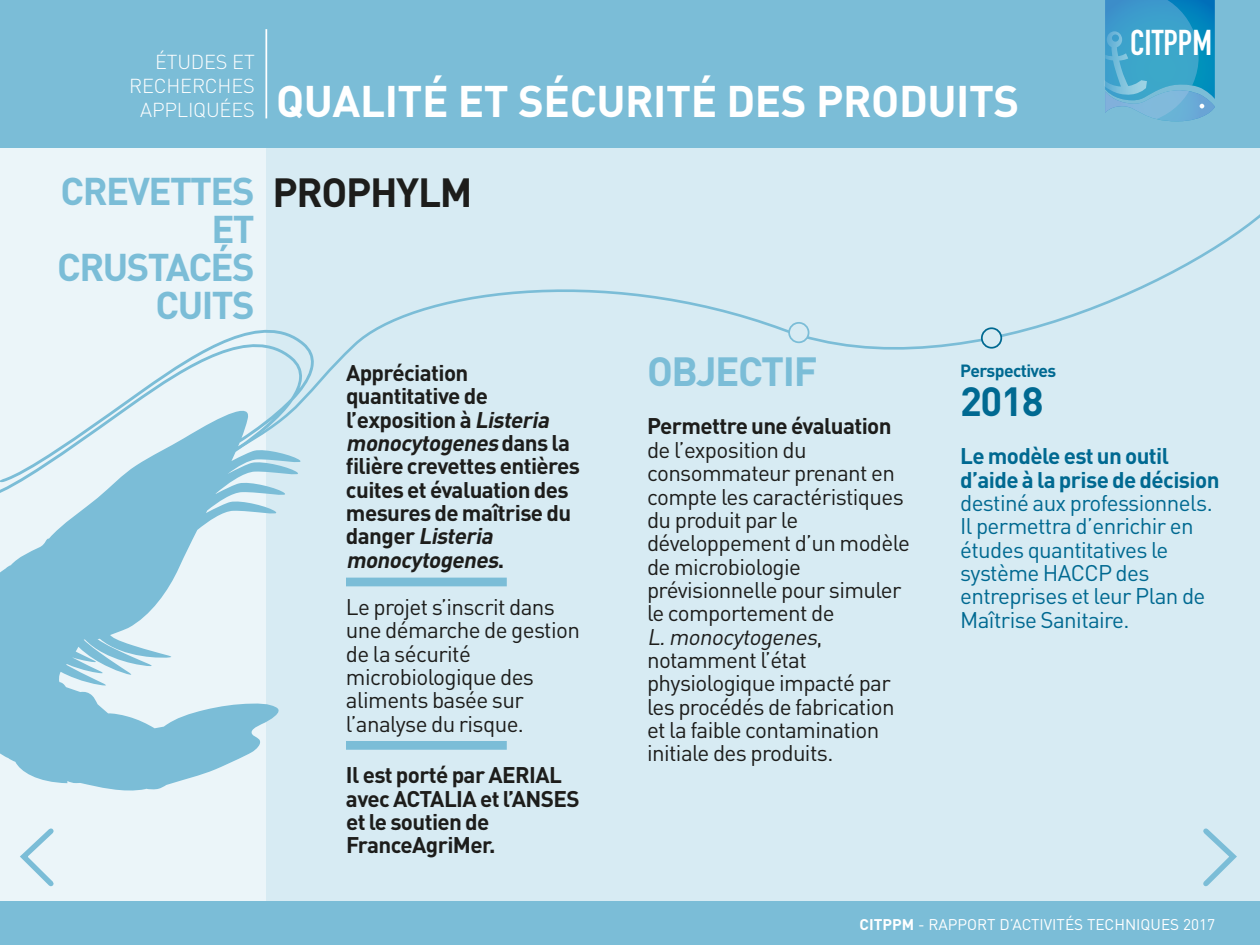
<style>
.page{position:relative;width:1260px;height:945px;background:#fff}
.page>*{position:absolute;margin:0;border:0;box-sizing:border-box;transform-origin:0 0}
.t1{font:700 43.75px "DIN";letter-spacing:-.01em;color:#fff}
.t2{font:700 40.25px "DIN";letter-spacing:-.035em;color:#7bbdd7}
.t3{font:700 40.25px "DIN";color:#006991}
.t4{font:700 38.15px/37.8px "DIN";letter-spacing:-.04em;color:#7bbdd7;text-align:right}
.t5{font:35.35px "DIN Engschrift";color:#fff}
.t6{font:22.4px/23.3px "DIN";letter-spacing:-.03em;color:#1d1d1b}
.t7{font:700 22.4px/23.3px "DIN";letter-spacing:-.025em;color:#1d1d1b}
.t8{font:22.4px/23.3px "DIN";letter-spacing:-.03em;color:#006991}
.t9{font:700 22.4px/23.3px "DIN";letter-spacing:-.025em;color:#006991}
.t10{font:300 19.95px/24px "DIN";letter-spacing:-.01em;color:#fff;text-align:right}
.t11{font:700 17.5px "DIN";letter-spacing:-.035em;color:#006991}
.t12{font:15.4px "DIN";color:#fff}
.s1{font-size:40.25px;color:#1d1d1b}
.s2{font-style:italic}
.s3{font-weight:700}
</style>
<div class="page">
<div style="left:0;top:148px;width:1260px;height:797px;background:#d7ebf3"></div>
<div style="left:0;top:148px;width:265px;height:775px;background:#ebf5f9"></div>
<div style="left:0;top:0;width:1260px;height:148px;background:#7bbdd7"></div>
<div style="left:0;top:901px;width:1260px;height:44px;background:#7bbdd7"></div>
<svg style="left:1105px;top:0;width:110px;height:122px"></svg>
<hr style="left:265px;top:29px;width:2px;height:89px;background:#fff">
<svg style="left:0;top:338px;width:301px;height:455px"></svg>
<svg style="left:228px;top:189px;width:1032px;height:266px"></svg>
<div style="left:982px;top:328px;width:19px;height:20px;background:#d7ebf3;border-radius:50%"></div>
<div style="left:981px;top:327px;width:21px;height:22px;border:2px solid #006991;border-radius:50%"></div>
<div style="left:789px;top:323px;width:20px;height:19px;background:#d7ebf3;border-radius:50%"></div>
<div style="left:788px;top:322px;width:21px;height:21px;border:2px solid #7bbdd7;border-radius:50%"></div>
<div style="left:346px;top:578px;width:161px;height:8px;background:#7bbdd7"></div>
<div style="left:346px;top:741px;width:161px;height:9px;background:#7bbdd7"></div>
<svg style="left:1203px;top:828px;width:34px;height:59px"></svg>
<svg style="left:20px;top:828px;width:34px;height:59px"></svg>
<p class="t10" style="left:129px;top:50px;width:127px">ÉTUDES ET<br>RECHERCHES<br>APPLIQUÉES</p>
<h1 class="t1" style="left:276px;top:73px;width:745px">QUALITÉ ET SÉCURITÉ DES PRODUITS</h1>
<h3 class="t4" style="left:61px;top:171px;width:413px">CREVETTES <span class="s1">PROPHYLM</span></h3>
<h3 class="t4" style="left:57px;top:209px;width:199px">ET<br>CRUSTACÉS<br>CUITS</h3>
<h3 class="t5" style="left:1130px;top:22px;width:83px">CITPPM</h3>
<p class="t7" style="left:346px;top:360px;width:236px">Appréciation quantitative de l’exposition à <span class="s2">Listeria monocytogenes</span> d a n s l a filière crevettes entières cuites et évaluation des mesures de maîtrise du d a n g e r <span class="s2">Listeria monocytogenes</span>.</p>
<p class="t6" style="left:346px;top:595px;width:236px">Le projet s’inscrit dans une démarche de gestion de la sécurité microbiologique des aliments basée sur l’analyse du risque.</p>
<p class="t7" style="left:346px;top:763px;width:235px">Il est porté par AERIAL avec ACTALIA et l’ANSES et le soutien de<br>FranceAgriMer.</p>
<h2 class="t2" style="left:647px;top:345px;width:172px">OBJECTIF</h2>
<p class="t11" style="left:960px;top:360px;width:98px">Perspectives</p>
<h2 class="t3" style="left:960px;top:375px;width:85px">2018</h2>
<p class="t7" style="left:647px;top:414px;width:246px">Permettre une évaluation</p>
<p class="t6" style="left:647px;top:438px;width:265px">de l’exposition du consommateur prenant en compte les caractéristiques du produit par le développement d’un modèle de microbiologie prévisionnelle pour simuler le comportement de<br><span class="s2">L.monocytogenes</span>, notamment l’état physiologique impacté par les procédés de fabrication et la faible contamination initiale des produits.</p>
<p class="t9" style="left:960px;top:444px;width:261px">Le modèle est un outil d’aide à la prise de décision</p>
<p class="t8" style="left:960px;top:491px;width:254px">destiné aux professionnels.<br>Il permettra d’enrichir en études quantitatives le système HACCP des entreprises et leur Plan de<br>Maîtrise Sanitaire.</p>
<p class="t12" style="left:860px;top:914px;width:357px"><span class="s3">CITPPM</span> - RAPPORT D’ACTIVITÉS TECHNIQUES 2017</p>
</div>
